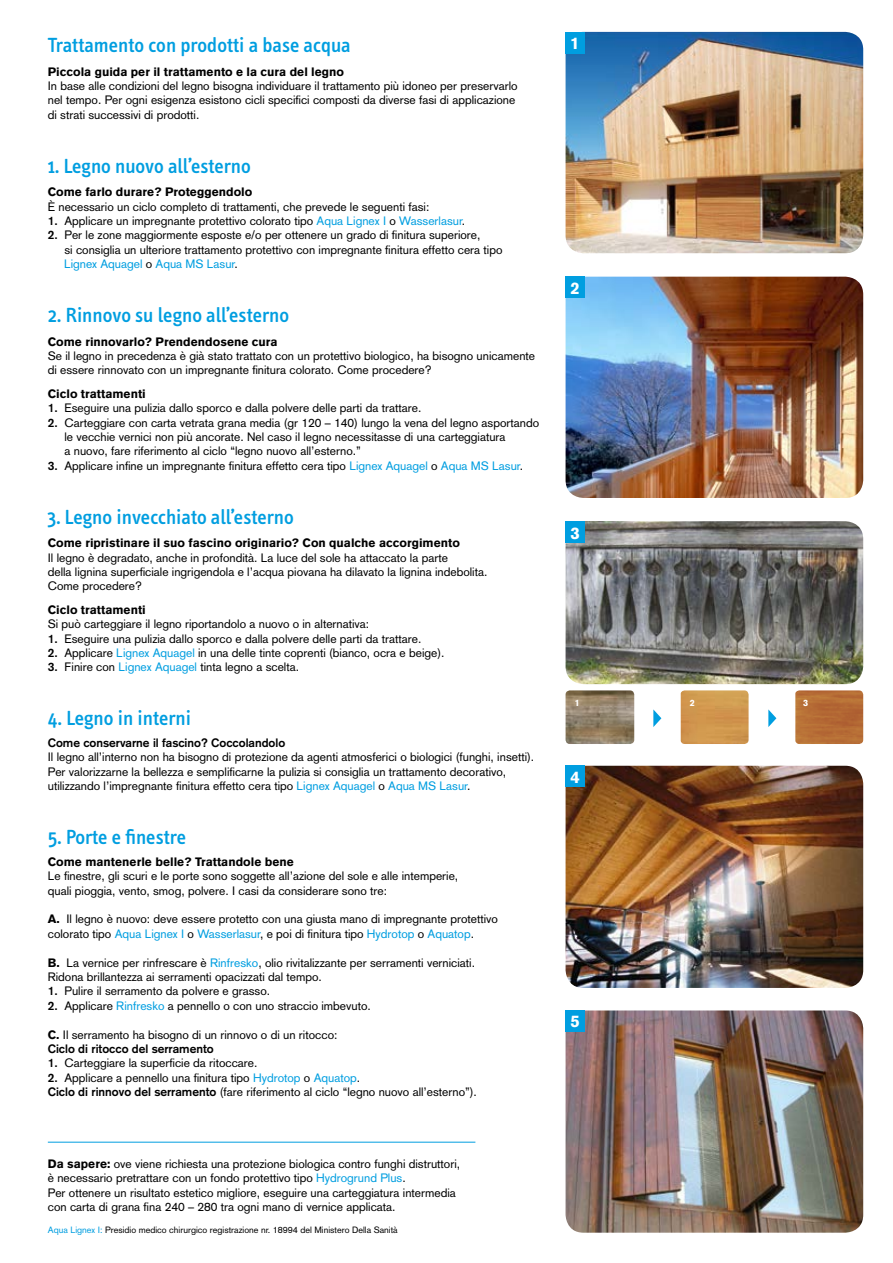
<style>
.page{position:relative;width:893px;height:1263px;background:#fff}
.page>*{position:absolute;margin:0;border:0;box-sizing:border-box;transform-origin:0 0}
.t1{font:500 21px "Info Text";color:#009ee0}
.t2{font:900 16.5px "Akzidenz Grotesk";color:#fff}
.t3{font:12px/14.4px "Akzidenz Grotesk";color:#000}
.t4{font:900 12px "Akzidenz Grotesk";color:#000}
.t5{font:700 12px "Akzidenz Grotesk";color:#000}
.t6{font:9px "Akzidenz Grotesk";color:#000}
.t7{font:900 9px "Akzidenz Grotesk";color:#fff}
.s1{font-weight:700}
.s2{color:#009ee0}
.s3{font-weight:900}
</style>
<div class="page">
<img style="left:566px;top:32px;width:297px;height:221px">
<div style="left:566px;top:32px;width:19px;height:21px;background:#009ee0"></div>
<img style="left:566px;top:277px;width:297px;height:221px">
<div style="left:566px;top:277px;width:19px;height:21px;background:#009ee0"></div>
<img style="left:566px;top:766px;width:297px;height:222px">
<div style="left:566px;top:766px;width:19px;height:21px;background:#009ee0"></div>
<img style="left:566px;top:1010px;width:297px;height:223px">
<div style="left:566px;top:1010px;width:19px;height:22px;background:#009ee0"></div>
<img style="left:566px;top:521px;width:297px;height:163px">
<div style="left:566px;top:522px;width:19px;height:21px;background:#009ee0"></div>
<img style="left:566px;top:690px;width:68px;height:54px">
<img style="left:681px;top:690px;width:68px;height:54px">
<img style="left:795px;top:690px;width:68px;height:54px">
<svg style="left:653px;top:709px;width:8px;height:18px"></svg>
<svg style="left:768px;top:709px;width:8px;height:18px"></svg>
<hr style="left:48px;top:1142px;width:427px;height:1px;background:#009ee0">
<h1 class="t1" style="left:48px;top:33px;width:304px">Trattamento con prodotti a base acqua</h1>
<p class="t4" style="left:48px;top:64px;width:298px">Piccola guida per il trattamento e la cura del legno</p>
<p class="t3" style="left:48px;top:79px;width:471px">In base alle condizioni del legno bisogna individuare il trattamento più idoneo per preservarlo nel tempo. Per ogni esigenza esistono cicli specifici composti da diverse fasi di applicazione di strati successivi di prodotti.</p>
<h1 class="t1" style="left:48px;top:154px;width:205px">1. Legno nuovo all’esterno</h1>
<p class="t4" style="left:48px;top:185px;width:206px">Come farlo durare? Proteggendolo</p>
<p class="t3" style="left:48px;top:199px;width:383px">È necessario un ciclo completo di trattamenti, che prevede le seguenti fasi:</p>
<p class="t3" style="left:48px;top:214px;width:419px"><span class="s1">1.</span> Applicare un impregnante protettivo colorato tipo <span class="s2">Aqua Lignex I</span> o <span class="s2">Wasserlasur</span>.</p>
<p class="t3" style="left:64px;top:228px;width:440px;text-indent:-16px"><span class="s1">2.</span> Per le zone maggiormente esposte e/o per ottenere un grado di finitura superiore,<br>si consiglia un ulteriore trattamento protettivo con impregnante finitura effetto cera tipo<br><span class="s2">Lignex Aquagel</span> o <span class="s2">Aqua MS Lasur</span>.</p>
<h1 class="t1" style="left:48px;top:303px;width:243px">2. Rinnovo su legno all’esterno</h1>
<p class="t4" style="left:48px;top:334px;width:231px">Come rinnovarlo? Prendendosene cura</p>
<p class="t3" style="left:48px;top:349px;width:489px">Se il legno in precedenza è già stato trattato con un protettivo biologico, ha bisogno unicamente di essere rinnovato con un impregnante finitura colorato. Come procedere?</p>
<p class="t4" style="left:48px;top:386px;width:100px">Ciclo trattamenti</p>
<p class="t3" style="left:48px;top:401px;width:375px"><span class="s1">1.</span> Eseguire una pulizia dallo sporco e dalla polvere delle parti da trattare.</p>
<p class="t3" style="left:65px;top:415px;width:476px;text-indent:-17px"><span class="s1">2.</span> Carteggiare con carta vetrata grana media (gr 120 – 140) lungo la vena del legno asportando le vecchie vernici non più ancorate. Nel caso il legno necessitasse di una carteggiatura<br>a nuovo, fare riferimento al ciclo “legno nuovo all’esterno.”</p>
<p class="t3" style="left:48px;top:458px;width:477px"><span class="s1">3.</span> Applicare infine un impregnante finitura effetto cera tipo <span class="s2">Lignex Aquagel</span> o <span class="s2">Aqua MS Lasur</span>.</p>
<h1 class="t1" style="left:48px;top:505px;width:247px">3. Legno invecchiato all’esterno</h1>
<p class="t4" style="left:48px;top:536px;width:414px">Come ripristinare il suo fascino originario? Con qualche accorgimento</p>
<p class="t3" style="left:48px;top:550px;width:441px">Il legno è degradato, anche in profondità. La luce del sole ha attaccato la parte<br>della lignina superficiale ingrigendola e l’acqua piovana ha dilavato la lignina indebolita.<br>Come procedere?</p>
<p class="t4" style="left:48px;top:602px;width:100px">Ciclo trattamenti</p>
<p class="t3" style="left:48px;top:617px;width:323px">Si può carteggiare il legno riportandolo a nuovo o in alternativa:</p>
<p class="t3" style="left:48px;top:631px;width:375px"><span class="s1">1.</span> Eseguire una pulizia dallo sporco e dalla polvere delle parti da trattare.</p>
<p class="t3" style="left:48px;top:646px;width:398px"><span class="s1">2.</span> Applicare <span class="s2">Lignex Aquagel</span> in una delle tinte coprenti (bianco, ocra e beige).</p>
<p class="t3" style="left:48px;top:660px;width:253px"><span class="s1">3.</span> Finire con <span class="s2">Lignex Aquagel</span> tinta legno a scelta.</p>
<h1 class="t1" style="left:48px;top:707px;width:145px">4. Legno in interni</h1>
<p class="t5" style="left:48px;top:736px;width:239px">Come conservarne il fascino? Coccolandolo</p>
<p class="t3" style="left:48px;top:750px;width:488px">Il legno all’interno non ha bisogno di protezione da agenti atmosferici o biologici (funghi, insetti).<br>Per valorizzarne la bellezza e semplificarne la pulizia si consiglia un trattamento decorativo, utilizzando l’impregnante finitura effetto cera tipo <span class="s2">Lignex Aquagel</span> o <span class="s2">Aqua MS Lasur</span>.</p>
<h1 class="t1" style="left:48px;top:825px;width:140px">5. Porte e finestre</h1>
<p class="t4" style="left:48px;top:854px;width:248px">Come mantenerle belle? Trattandole bene</p>
<p class="t3" style="left:48px;top:869px;width:412px">Le finestre, gli scuri e le porte sono soggette all’azione del sole e alle intemperie, quali pioggia, vento, smog, polvere. I casi da considerare sono tre:</p>
<p class="t3" style="left:48px;top:912px;width:452px"><span class="s3">A.</span> Il legno è nuovo: deve essere protetto con una giusta mano di impregnante protettivo colorato tipo <span class="s2">Aqua Lignex I</span> o <span class="s2">Wasserlasur</span>, e poi di finitura tipo <span class="s2">Hydrotop</span> o <span class="s2">Aquatop</span>.</p>
<p class="t3" style="left:48px;top:955px;width:429px"><span class="s3">B.</span> La vernice per rinfrescare è <span class="s2">Rinfresko</span>, olio rivitalizzante per serramenti verniciati.<br>Ridona brillantezza ai serramenti opacizzati dal tempo.</p>
<p class="t3" style="left:48px;top:984px;width:224px"><span class="s1">1.</span> Pulire il serramento da polvere e grasso.</p>
<p class="t3" style="left:48px;top:998px;width:324px"><span class="s1">2.</span> Applicare <span class="s2">Rinfresko</span> a pennello o con uno straccio imbevuto.</p>
<p class="t3" style="left:48px;top:1027px;width:291px"><span class="s3">C.</span> Il serramento ha bisogno di un rinnovo o di un ritocco:<br><span class="s1">Ciclo di ritocco del serramento</span></p>
<p class="t3" style="left:48px;top:1056px;width:211px"><span class="s1">1.</span> Carteggiare la superficie da ritoccare.</p>
<p class="t3" style="left:48px;top:1070px;width:431px"><span class="s1">2.</span> Applicare a pennello una finitura tipo <span class="s2">Hydrotop</span> o <span class="s2">Aquatop</span>.<br><span class="s1">Ciclo di rinnovo del serramento</span> (fare riferimento al ciclo “legno nuovo all’esterno”).</p>
<p class="t3" style="left:48px;top:1156px;width:414px"><span class="s3">Da sapere:</span> ove viene richiesta una protezione biologica contro funghi distruttori, è necessario pretrattare con un fondo protettivo tipo <span class="s2">Hydrogrund Plus</span>.<br>Per ottenere un risultato estetico migliore, eseguire una carteggiatura intermedia con carta di grana fina 240 – 280 tra ogni mano di vernice applicata.</p>
<p class="t6" style="left:48px;top:1224px;width:351px"><span class="s2">Aqua Lignex I:</span> Presidio medico chirurgico registrazione nr. 18994 del Ministero Della Sanità</p>
<h2 class="t2" style="left:570px;top:33px;width:11px">1</h2>
<h2 class="t2" style="left:570px;top:278px;width:11px">2</h2>
<h2 class="t2" style="left:570px;top:523px;width:11px">3</h2>
<p class="t7" style="left:575px;top:697px;width:7px">1</p>
<p class="t7" style="left:690px;top:697px;width:7px">2</p>
<p class="t7" style="left:803px;top:697px;width:7px">3</p>
<h2 class="t2" style="left:570px;top:767px;width:11px">4</h2>
<h2 class="t2" style="left:570px;top:1012px;width:11px">5</h2>
</div>
